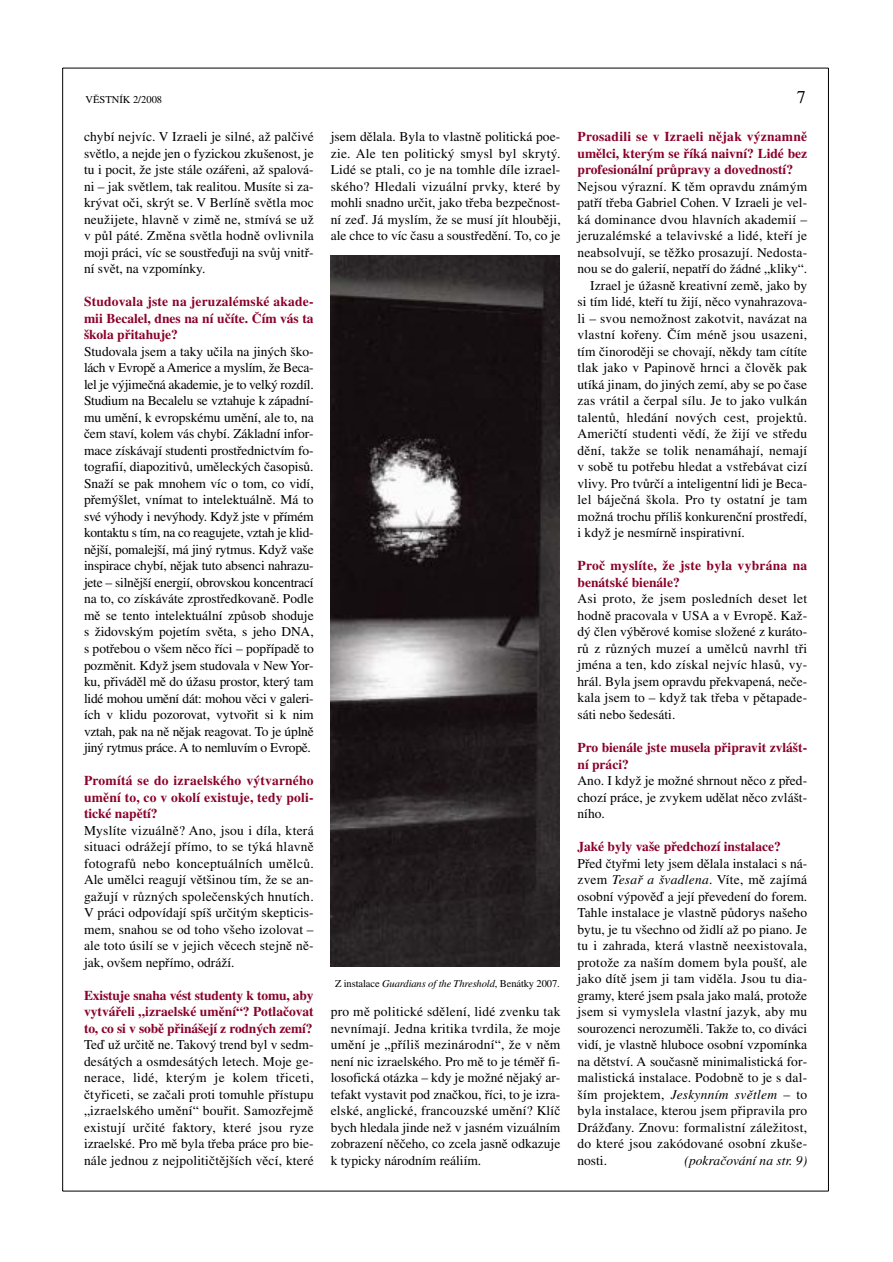
<style>
.page{position:relative;width:893px;height:1262px;background:#fff}
.page>*{position:absolute;margin:0;border:0;box-sizing:border-box;transform-origin:0 0}
.t1{font:18px "Times CE";color:#000}
.t2{font:13.5px/16.5px "Times CE";letter-spacing:.005em;color:#000;text-align:justify}
.t3{font:700 13.5px/16.5px "Times CE";color:#8a002a;text-align:justify}
.t4{font:700 13.5px/16.5px "Times CE";letter-spacing:.02em;color:#8a002a}
.t5{font:italic 13.5px "Times CE";color:#000}
.t6{font:10.5px "Times CE";letter-spacing:-.01em;color:#000}
.s1{font-style:italic}
</style>
<div class="page">
<hr style="left:62px;top:68px;width:1px;height:1123px;background:#000">
<hr style="left:63px;top:1190px;width:765px;height:1px;background:#000">
<hr style="left:828px;top:68px;width:1px;height:1123px;background:#000">
<hr style="left:63px;top:68px;width:765px;height:1px;background:#000">
<img style="left:331px;top:255px;width:229px;height:711px">
<p class="t6" style="left:85px;top:96px;width:78px">VĚSTNÍK 2/2008</p>
<h1 class="t1" style="left:796px;top:91px;width:10px">7</h1>
<p class="t2" style="left:84px;top:130px;width:231px">chybí nejvíc. V Izraeli je silné, až palčivé světlo, a nejde jen o fyzickou zkušenost, je tu i pocit, že jste stále ozářeni, až spalová&shy;ni – jak světlem, tak realitou. Musíte si za&shy;krývat oči, skrýt se. V Berlíně světla moc neužijete, hlavně v zimě ne, stmívá se už v půl páté. Změna světla hodně ovlivnila moji práci, víc se soustřeďuji na svůj vnitř&shy;ní svět, na vzpomínky.</p>
<p class="t3" style="left:84px;top:295px;width:231px">Studovala jste na jeruzalémské akade&shy;mii Becalel, dnes na ní učíte. Čím vás ta škola přitahuje?</p>
<p class="t2" style="left:84px;top:344px;width:231px">Studovala jsem a taky učila na jiných ško&shy;lách v Evropě a Americe a myslím, že Beca&shy;lel je výjimečná akademie, je to velký rozdíl.<br>Studium na Becalelu se vztahuje k západní&shy;mu umění, k evropskému umění, ale to, na čem staví, kolem vás chybí. Základní infor&shy;mace získávají studenti prostřednictvím fo&shy;tografií, diapozitivů, uměleckých časopisů.<br>Snaží se pak mnohem víc o tom, co vidí, přemýšlet, vnímat to intelektuálně. Má to své výhody i nevýhody. Když jste v přímém kontaktu s tím, na co reagujete, vztah je klid&shy;nější, pomalejší, má jiný rytmus. Když vaše inspirace chybí, nějak tuto absenci nahrazu&shy;jete – silnější energií, obrovskou koncentrací na to, co získáváte zprostředkovaně. Podle mě se tento intelektuální způsob shoduje s židovským pojetím světa, s jeho DNA, s potřebou o všem něco říci – popřípadě to pozměnit. Když jsem studovala v New Yor&shy;ku, přiváděl mě do úžasu prostor, který tam lidé mohou umění dát: mohou věci v galeri&shy;ích v klidu pozorovat, vytvořit si k nim vztah, pak na ně nějak reagovat. To je úplně jiný rytmus práce. A to nemluvím o Evropě.</p>
<p class="t3" style="left:84px;top:773px;width:231px">Promítá se do izraelského výtvarného umění to, co v okolí existuje, tedy poli&shy;tické napětí?</p>
<p class="t2" style="left:84px;top:823px;width:231px">Myslíte vizuálně? Ano, jsou i díla, která situaci odrážejí přímo, to se týká hlavně fotografů nebo konceptuálních umělců.<br>Ale umělci reagují většinou tím, že se an&shy;gažují v různých společenských hnutích.<br>V práci odpovídají spíš určitým skepticis&shy;mem, snahou se od toho všeho izolovat – ale toto úsilí se v jejich věcech stejně ně&shy;jak, ovšem nepřímo, odráží.</p>
<p class="t3" style="left:84px;top:988px;width:231px">Existuje snaha vést studenty k tomu, aby vytvářeli „izraelské umění“? Potlačovat to, co si v sobě přinášejí z rodných zemí?</p>
<p class="t2" style="left:84px;top:1037px;width:231px">Teď už určitě ne. Takový trend byl v sedm&shy;desátých a osmdesátých letech. Moje ge&shy;nerace, lidé, kterým je kolem třiceti, čtyřiceti, se začali proti tomuhle přístupu „izraelského umění“ bouřit. Samozřejmě existují určité faktory, které jsou ryze izraelské. Pro mě byla třeba práce pro bie&shy;nále jednou z nejpolitičtějších věcí, které</p>
<p class="t2" style="left:331px;top:130px;width:231px">jsem dělala. Byla to vlastně politická poe&shy;zie. Ale ten politický smysl byl skrytý.<br>Lidé se ptali, co je na tomhle díle izrael&shy;ského? Hledali vizuální prvky, které by mohli snadno určit, jako třeba bezpečnost&shy;ní zeď. Já myslím, že se musí jít hlouběji, ale chce to víc času a soustředění. To, co je</p>
<p class="t6" style="left:335px;top:979px;width:226px">Z instalace <span class="s1">Guardians of the Threshold</span>, Benátky 2007.</p>
<p class="t2" style="left:331px;top:1004px;width:231px">pro mě politické sdělení, lidé zvenku tak nevnímají. Jedna kritika tvrdila, že moje umění je „příliš mezinárodní“, že v něm není nic izraelského. Pro mě to je téměř fi&shy;losofická otázka – kdy je možné nějaký ar&shy;tefakt vystavit pod značkou, říci, to je izra&shy;elské, anglické, francouzské umění? Klíč bych hledala jinde než v jasném vizuálním zobrazení něčeho, co zcela jasně odkazuje k typicky národním reáliím.</p>
<p class="t3" style="left:577px;top:130px;width:231px">Prosadili se v Izraeli nějak významně umělci, kterým se říká naivní? Lidé bez profesionální průpravy a dovedností?</p>
<p class="t2" style="left:577px;top:179px;width:231px">Nejsou výrazní. K těm opravdu známým</p>
<p class="t2" style="left:577px;top:196px;width:231px">patří třeba Gabriel Cohen. V Izraeli je vel-</p>
<p class="t2" style="left:577px;top:212px;width:231px">ká dominance dvou hlavních akademií –</p>
<p class="t2" style="left:577px;top:229px;width:231px">jeruzalémské a telavivské a lidé, kteří je</p>
<p class="t2" style="left:577px;top:245px;width:231px">neabsolvují, se těžko prosazují. Nedosta-</p>
<p class="t2" style="left:577px;top:262px;width:231px">nou se do galerií, nepatří do žádné „kliky“.</p>
<p class="t2" style="left:590px;top:278px;width:218px">Izrael je úžasně kreativní země, jako by</p>
<p class="t2" style="left:577px;top:295px;width:231px">si tím lidé, kteří tu žijí, něco vynahrazova-</p>
<p class="t2" style="left:577px;top:311px;width:231px">li – svou nemožnost zakotvit, navázat na</p>
<p class="t2" style="left:577px;top:328px;width:231px">vlastní kořeny. Čím méně jsou usazeni,</p>
<p class="t2" style="left:577px;top:344px;width:231px">tím činoroději se chovají, někdy tam cítíte</p>
<p class="t2" style="left:577px;top:361px;width:231px">tlak jako v Papinově hrnci a člověk pak</p>
<p class="t2" style="left:577px;top:377px;width:231px">utíká jinam, do jiných zemí, aby se po čase</p>
<p class="t2" style="left:577px;top:394px;width:231px">zas vrátil a čerpal sílu. Je to jako vulkán</p>
<p class="t2" style="left:577px;top:410px;width:231px">talentů, hledání nových cest, projektů.</p>
<p class="t2" style="left:577px;top:427px;width:231px">Američtí studenti vědí, že žijí ve středu</p>
<p class="t2" style="left:577px;top:443px;width:231px">dění, takže se tolik nenamáhají, nemají</p>
<p class="t2" style="left:577px;top:460px;width:231px">v sobě tu potřebu hledat a vstřebávat cizí</p>
<p class="t2" style="left:577px;top:476px;width:231px">vlivy. Pro tvůrčí a inteligentní lidi je Beca-</p>
<p class="t2" style="left:577px;top:493px;width:231px">lel báječná škola. Pro ty ostatní je tam</p>
<p class="t2" style="left:577px;top:509px;width:231px">možná trochu příliš konkurenční prostředí,</p>
<p class="t2" style="left:577px;top:526px;width:169px">i když je nesmírně inspirativní.</p>
<p class="t4" style="left:577px;top:559px;width:231px">Proč myslíte, že jste byla vybrána na benátské bienále?</p>
<p class="t2" style="left:577px;top:592px;width:231px">Asi proto, že jsem posledních deset let hodně pracovala v USA a v Evropě. Kaž&shy;dý člen výběrové komise složené z kuráto&shy;rů z různých muzeí a umělců navrhl tři jména a ten, kdo získal nejvíc hlasů, vy&shy;hrál. Byla jsem opravdu překvapená, neče&shy;kala jsem to – když tak třeba v pětapade&shy;sáti nebo šedesáti.</p>
<p class="t3" style="left:577px;top:740px;width:231px">Pro bienále jste musela připravit zvlášt&shy;ní práci?</p>
<p class="t2" style="left:577px;top:773px;width:231px">Ano. I když je možné shrnout něco z před&shy;chozí práce, je zvykem udělat něco zvlášt&shy;ního.</p>
<p class="t3" style="left:577px;top:839px;width:205px">Jaké byly vaše předchozí instalace?</p>
<p class="t2" style="left:577px;top:856px;width:231px">Před čtyřmi lety jsem dělala instalaci s ná&shy;zvem <span class="s1">Tesař a švadlena</span>. Víte, mě zajímá osobní výpověď a její převedení do forem.<br>Tahle instalace je vlastně půdorys našeho bytu, je tu všechno od židlí až po piano. Je tu i zahrada, která vlastně neexistovala, protože za naším domem byla poušť, ale jako dítě jsem ji tam viděla. Jsou tu dia&shy;gramy, které jsem psala jako malá, protože jsem si vymyslela vlastní jazyk, aby mu sourozenci nerozuměli. Takže to, co diváci vidí, je vlastně hluboce osobní vzpomínka na dětství. A současně minimalistická for&shy;malistická instalace. Podobně to je s dal&shy;ším projektem, <span class="s1">Jeskynním světlem</span> – to byla instalace, kterou jsem připravila pro Drážďany. Znovu: formalistní záležitost, do které jsou zakódované osobní zkuše&shy;nosti.</p>
<p class="t5" style="left:684px;top:1154px;width:124px">(pokračování na str. 9)</p>
</div>
